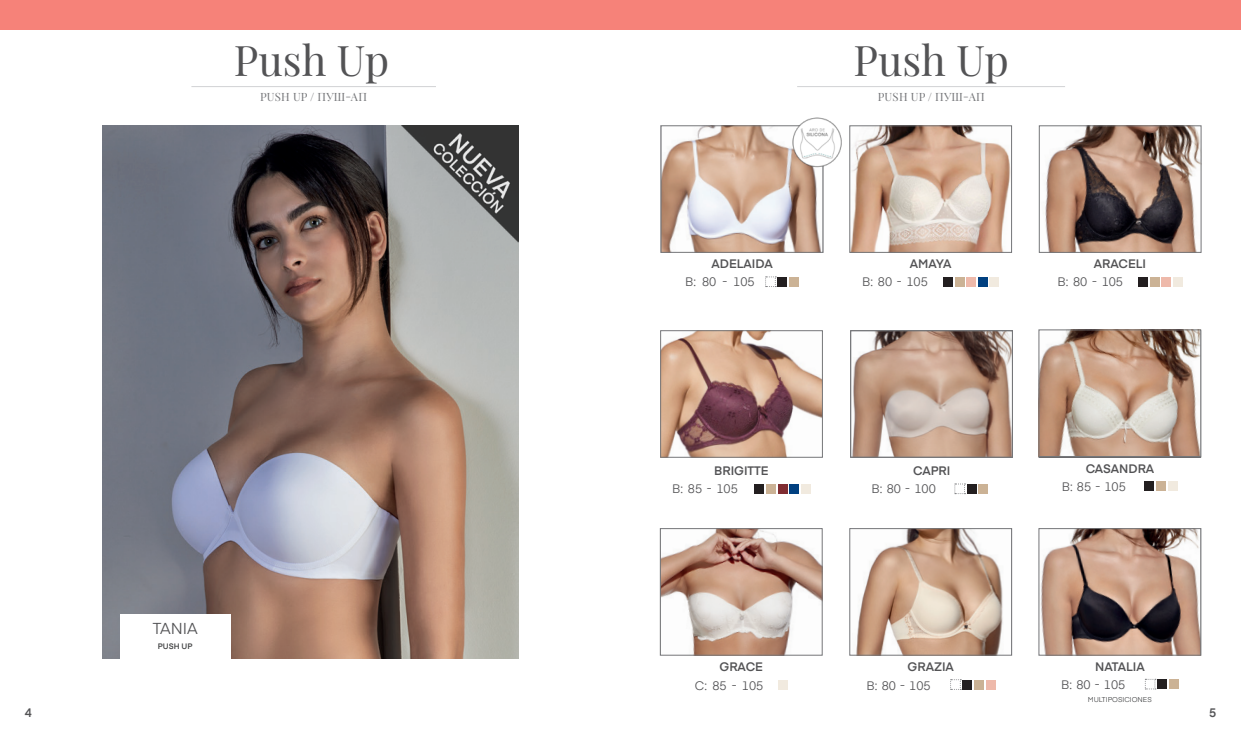
<style>
.page{position:relative;width:1241px;height:745px;background:#fff}
.page>*{position:absolute;margin:0;border:0;box-sizing:border-box;transform-origin:0 0}
.t1{font:42px "Playfair Display";color:#535355}
.t2{font:15.75px "Eina 03";color:#535355}
.copa{font:12.25px "Eina 02";color:#535355}
.names{font:600 12.25px "Eina 03";color:#535355}
.TITULO_PEQUEÑO{font:11.38px "Playfair Display";letter-spacing:.02em;color:#757679}
.t3{font:600 7.88px "Eina 03";color:#414243}
.t4{font:7px "Eina 01";color:#414243}
</style>
<div class="page">
<img style="left:102px;top:125px;width:416px;height:533px">
<hr style="left:191px;top:86px;width:245px;height:1px;background:#d1d2d4">
<div style="left:0;top:0;width:976px;height:30px;background:#f68279"></div>
<div style="left:942px;top:277px;width:10px;height:9px;background:#231f20"></div>
<div style="left:954px;top:277px;width:10px;height:9px;background:#cbb295"></div>
<div style="left:966px;top:277px;width:9px;height:9px;background:#eeb9aa"></div>
<div style="left:754px;top:483px;width:10px;height:10px;background:#231f20"></div>
<div style="left:766px;top:483px;width:10px;height:10px;background:#cbb295"></div>
<div style="left:778px;top:483px;width:9px;height:10px;background:#802d32"></div>
<div style="left:789px;top:483px;width:10px;height:10px;background:#014080"></div>
<svg style="left:954px;top:483px;width:11px;height:11px"></svg>
<div style="left:966px;top:483px;width:10px;height:10px;background:#231f20"></div>
<div style="left:978px;top:483px;width:9px;height:10px;background:#cbb295"></div>
<div style="left:801px;top:483px;width:9px;height:10px;background:#f1eadf"></div>
<div style="left:1143px;top:481px;width:10px;height:10px;background:#231f20"></div>
<div style="left:1155px;top:481px;width:10px;height:10px;background:#cbb295"></div>
<div style="left:1167px;top:481px;width:10px;height:10px;background:#f1eadf"></div>
<div style="left:778px;top:679px;width:9px;height:10px;background:#f1eadf"></div>
<hr style="left:797px;top:86px;width:267px;height:1px;background:#d1d2d4">
<img style="left:852px;top:332px;width:158px;height:123px">
<div style="left:850px;top:330px;width:162px;height:127px;border:1px solid #757679"></div>
<img style="left:662px;top:332px;width:158px;height:123px">
<div style="left:660px;top:330px;width:162px;height:127px;border:1px solid #757679"></div>
<img style="left:1040px;top:331px;width:158px;height:123px">
<div style="left:1038px;top:329px;width:162px;height:127px;border:1px solid #757679"></div>
<img style="left:662px;top:530px;width:158px;height:123px">
<div style="left:660px;top:528px;width:162px;height:127px;border:1px solid #757679"></div>
<svg style="left:851px;top:127px;width:158px;height:124px;background:#d3b9a7"></svg>
<div style="left:849px;top:125px;width:162px;height:128px;border:1px solid #757679"></div>
<div style="left:359px;top:0;width:881px;height:30px;background:#f68279"></div>
<img style="left:662px;top:127px;width:159px;height:123px">
<div style="left:660px;top:125px;width:163px;height:127px;border:1px solid #757679"></div>
<svg style="left:765px;top:276px;width:11px;height:11px"></svg>
<div style="left:777px;top:277px;width:10px;height:9px;background:#231f20"></div>
<div style="left:789px;top:277px;width:9px;height:9px;background:#cbb295"></div>
<img style="left:790px;top:117px;width:51px;height:51px">
<div style="left:1137px;top:277px;width:10px;height:9px;background:#231f20"></div>
<div style="left:1149px;top:277px;width:10px;height:9px;background:#cbb295"></div>
<div style="left:1161px;top:277px;width:10px;height:9px;background:#eeb9aa"></div>
<div style="left:1172px;top:277px;width:10px;height:9px;background:#f1eadf"></div>
<svg style="left:1045px;top:127px;width:154px;height:124px;background:#91786b"></svg>
<div style="left:1038px;top:125px;width:163px;height:128px;border:1px solid #757679"></div>
<svg style="left:950px;top:679px;width:11px;height:10px"></svg>
<div style="left:962px;top:679px;width:10px;height:10px;background:#231f20"></div>
<div style="left:973px;top:679px;width:10px;height:10px;background:#cbb295"></div>
<div style="left:985px;top:679px;width:10px;height:10px;background:#eeb9aa"></div>
<img style="left:856px;top:530px;width:147px;height:123px">
<div style="left:849px;top:528px;width:162px;height:127px;border:1px solid #757679"></div>
<svg style="left:1144px;top:678px;width:11px;height:11px"></svg>
<div style="left:1156px;top:679px;width:10px;height:9px;background:#231f20"></div>
<div style="left:1168px;top:679px;width:10px;height:9px;background:#cbb295"></div>
<img style="left:1040px;top:530px;width:158px;height:123px">
<div style="left:1038px;top:528px;width:162px;height:127px;border:1px solid #757679"></div>
<div style="left:120px;top:614px;width:110px;height:56px;background:#fff"></div>
<img style="left:401px;top:125px;width:117px;height:117px">
<div style="left:977px;top:277px;width:10px;height:9px;background:#014080"></div>
<div style="left:989px;top:277px;width:9px;height:9px;background:#f1eadf"></div>
<p class="t1" style="left:234px;top:27px;width:157px">Push Up</p>
<p class="TITULO_PEQUEÑO" style="left:260px;top:88px;width:108px">PUSH UP / ПУШ-АП</p>
<p class="names" style="left:25px;top:703px;width:9px">4</p>
<p class="t2" style="left:153px;top:616px;width:47px">TANIA</p>
<p class="t3" style="left:158px;top:640px;width:36px">PUSH UP</p>
<p class="t1" style="left:853px;top:27px;width:157px">Push Up</p>
<p class="TITULO_PEQUEÑO" style="left:877px;top:88px;width:108px">PUSH UP / ПУШ-АП</p>
<p class="names" style="left:711px;top:254px;width:63px">ADELAIDA</p>
<p class="copa" style="left:685px;top:272px;width:71px">B: 80 - 105</p>
<p class="names" style="left:909px;top:254px;width:43px">AMAYA</p>
<p class="copa" style="left:862px;top:272px;width:67px">B: 80 - 105</p>
<p class="names" style="left:1093px;top:254px;width:54px">ARACELI</p>
<p class="copa" style="left:1057px;top:272px;width:67px">B: 80 - 105</p>
<p class="names" style="left:714px;top:461px;width:56px">BRIGITTE</p>
<p class="copa" style="left:672px;top:479px;width:67px">B: 85 - 105</p>
<p class="names" style="left:912px;top:461px;width:39px">CAPRI</p>
<p class="copa" style="left:871px;top:479px;width:66px">B: 80 - 100</p>
<p class="names" style="left:1085px;top:459px;width:70px">CASANDRA</p>
<p class="copa" style="left:1061px;top:477px;width:66px">B: 85 - 105</p>
<p class="names" style="left:719px;top:657px;width:45px">GRACE</p>
<p class="copa" style="left:694px;top:675px;width:70px">C: 85 - 105</p>
<p class="names" style="left:907px;top:657px;width:48px">GRAZIA</p>
<p class="copa" style="left:866px;top:675px;width:66px">B: 80 - 105</p>
<p class="names" style="left:1094px;top:657px;width:51px">NATALIA</p>
<p class="copa" style="left:1061px;top:675px;width:66px">B: 80 - 105</p>
<p class="t4" style="left:1087px;top:694px;width:66px">MULTIPOSICIONES</p>
<p class="names" style="left:1208px;top:703px;width:9px">5</p>
</div>
